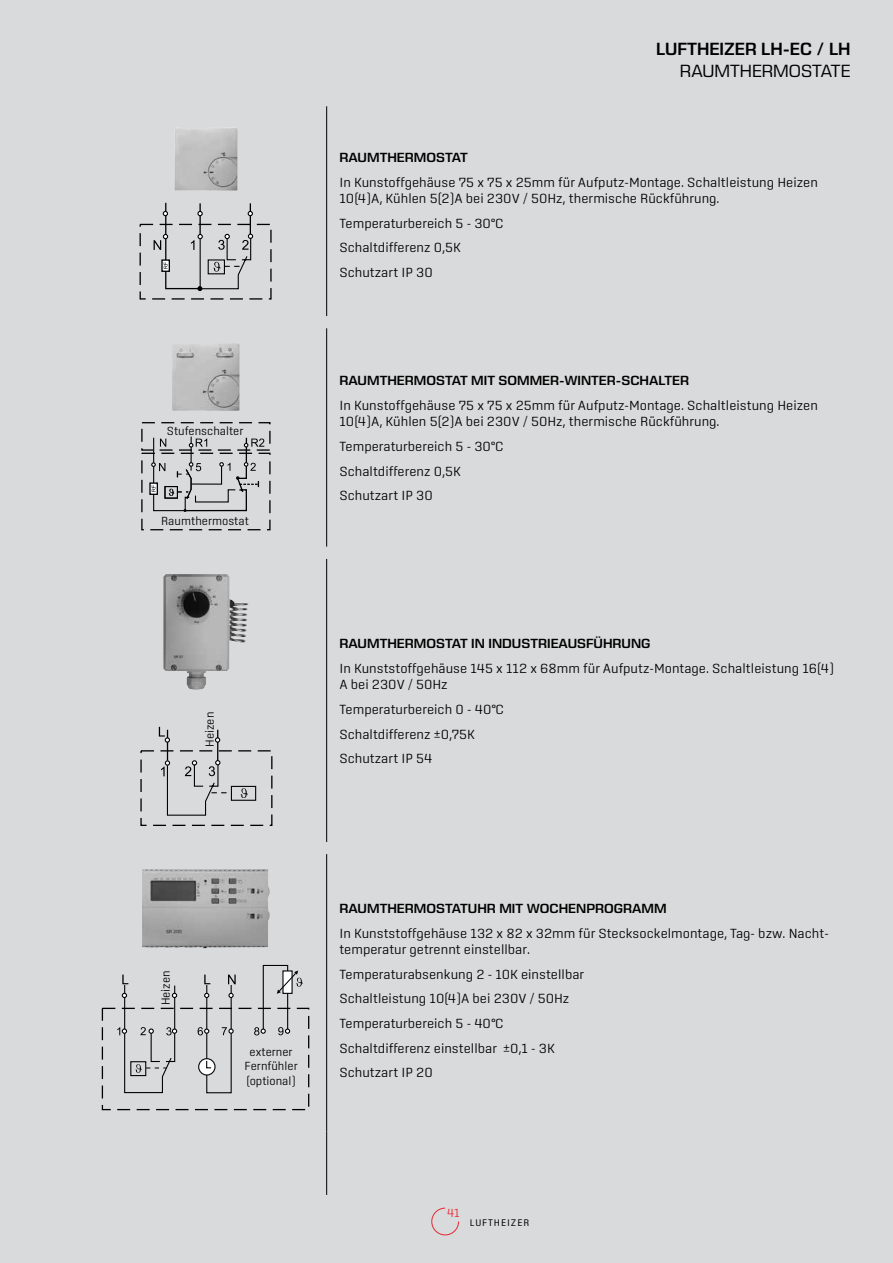
<style>
.page{position:relative;width:893px;height:1263px;background:#d9dadb}
.page>*{position:absolute;margin:0;border:0;box-sizing:border-box;transform-origin:0 0}
.t1{font:600 18px "Eurostile Next LT Pro";color:#000}
.t2{font:18px "Eurostile Next LT Pro";color:#000}
.t3{font:300 13.5px/24.8px "Center";color:#000}
.t4{font:600 13.5px "Eurostile Next LT Pro";color:#000}
.t5{font:300 12px/14.4px "Center";color:#000;text-align:center}
.t6{font:300 12px "Center";color:#e42934}
.t7{font:9.75px "Center";letter-spacing:.095em;color:#000}
</style>
<div class="page">
<svg style="left:431px;top:1207px;width:28px;height:29px"></svg>
<hr style="left:326px;top:106px;width:1px;height:210px;background:#000">
<hr style="left:326px;top:328px;width:1px;height:219px;background:#000">
<hr style="left:326px;top:559px;width:1px;height:283px;background:#000">
<hr style="left:326px;top:854px;width:1px;height:278px;background:#000">
<hr style="left:326px;top:1132px;width:1px;height:63px;background:#000">
<img style="left:174px;top:128px;width:64px;height:63px">
<svg style="left:154px;top:202px;width:99px;height:89px"></svg>
<img style="left:172px;top:344px;width:68px;height:67px">
<svg style="left:141px;top:422px;width:130px;height:109px"></svg>
<img style="left:163px;top:574px;width:85px;height:115px">
<div style="left:140px;top:750px;width:132px;height:76px;border:1px dashed #000"></div>
<svg style="left:240px;top:788px;width:8px;height:10px"></svg>
<div style="left:231px;top:786px;width:25px;height:15px;border:1px solid #000"></div>
<svg style="left:161px;top:760px;width:66px;height:56px"></svg>
<hr style="left:167px;top:730px;width:1px;height:30px;background:#000">
<hr style="left:217px;top:730px;width:1px;height:30px;background:#000">
<svg style="left:159px;top:727px;width:11px;height:16px"></svg>
<svg style="left:215px;top:737px;width:5px;height:6px"></svg>
<img style="left:142px;top:869px;width:128px;height:79px">
<svg style="left:204px;top:974px;width:6px;height:10px"></svg>
<svg style="left:228px;top:974px;width:8px;height:10px"></svg>
<div style="left:102px;top:1008px;width:207px;height:102px;border:1px dashed #000"></div>
<div style="left:206px;top:984px;width:26px;height:109px;border:1px solid #000"></div>
<svg style="left:199px;top:1059px;width:16px;height:16px"></svg>
<div style="left:198px;top:1058px;width:18px;height:17px;border:1px solid #000;border-radius:50%"></div>
<svg style="left:206px;top:1060px;width:6px;height:9px"></svg>
<svg style="left:198px;top:1027px;width:11px;height:8px"></svg>
<svg style="left:222px;top:1027px;width:12px;height:8px"></svg>
<svg style="left:204px;top:993px;width:5px;height:5px"></svg>
<svg style="left:228px;top:993px;width:6px;height:5px"></svg>
<div style="left:263px;top:965px;width:25px;height:65px;border:1px solid #000"></div>
<svg style="left:254px;top:1027px;width:12px;height:8px"></svg>
<svg style="left:278px;top:1027px;width:12px;height:8px"></svg>
<svg style="left:117px;top:974px;width:60px;height:120px"></svg>
<svg style="left:277px;top:970px;width:26px;height:24px"></svg>
<p class="t5" style="left:167px;top:423px;width:78px">Stufenschalter</p>
<p class="t5" style="left:161px;top:514px;width:89px">Raumthermostat</p>
<p class="t5" style="left:202px;top:747px;width:37px;rotate:-90deg">Heizen</p>
<h1 class="t1" style="left:656px;top:39px;width:196px">LUFTHEIZER LH-EC / LH</h1>
<h1 class="t2" style="left:680px;top:61px;width:172px">RAUMTHERMOSTATE</h1>
<p class="t4" style="left:339px;top:150px;width:130px">RAUMTHERMOSTAT</p>
<p class="t3" style="left:339px;top:174px;width:480px;line-height:16.2px">In Kunstoffgehäuse 75 x 75 x 25mm für Aufputz-Montage. Schaltleistung Heizen<br>10(4)A, Kühlen 5(2)A bei 230V / 50Hz, thermische Rückführung.</p>
<p class="t3" style="left:339px;top:210px;width:166px">Temperaturbereich 5 - 30°C<br>Schaltdifferenz 0,5K<br>Schutzart IP 30</p>
<p class="t4" style="left:339px;top:373px;width:351px">RAUMTHERMOSTAT MIT SOMMER-WINTER-SCHALTER</p>
<p class="t3" style="left:339px;top:397px;width:480px;line-height:16.2px">In Kunstoffgehäuse 75 x 75 x 25mm für Aufputz-Montage. Schaltleistung Heizen<br>10(4)A, Kühlen 5(2)A bei 230V / 50Hz, thermische Rückführung.</p>
<p class="t3" style="left:339px;top:434px;width:166px">Temperaturbereich 5 - 30°C<br>Schaltdifferenz 0,5K<br>Schutzart IP 30</p>
<p class="t4" style="left:339px;top:636px;width:313px">RAUMTHERMOSTAT IN INDUSTRIEAUSFÜHRUNG</p>
<p class="t3" style="left:339px;top:660px;width:496px;line-height:16.2px">In Kunststoffgehäuse 145 x 112 x 68mm für Aufputz-Montage. Schaltleistung 16(4)<br>A bei 230V / 50Hz</p>
<p class="t3" style="left:339px;top:697px;width:166px">Temperaturbereich 0 - 40°C<br>Schaltdifferenz ±0,75K<br>Schutzart IP 54</p>
<p class="t5" style="left:158px;top:1005px;width:37px;rotate:-90deg">Heizen</p>
<p class="t5" style="left:245px;top:1044px;width:55px">externer<br>Fernfühler (optional)</p>
<p class="t4" style="left:339px;top:901px;width:329px">RAUMTHERMOSTATUHR MIT WOCHENPROGRAMM</p>
<p class="t3" style="left:339px;top:925px;width:491px;line-height:16.2px">In Kunststoffgehäuse 132 x 82 x 32mm für Stecksockelmontage, Tag- bzw. Nacht&shy;temperatur getrennt einstellbar.</p>
<p class="t3" style="left:339px;top:961px;width:246px">Temperaturabsenkung 2 - 10K einstellbar<br>Schaltleistung 10(4)A bei 230V / 50Hz<br>Temperaturbereich 5 - 40°C<br>Schaltdifferenz einstellbar ±0,1 - 3K<br>Schutzart IP 20</p>
<p class="t6" style="left:447px;top:1206px;width:14px">41</p>
<p class="t7" style="left:470px;top:1217px;width:61px">LUFTHEIZER</p>
</div>
